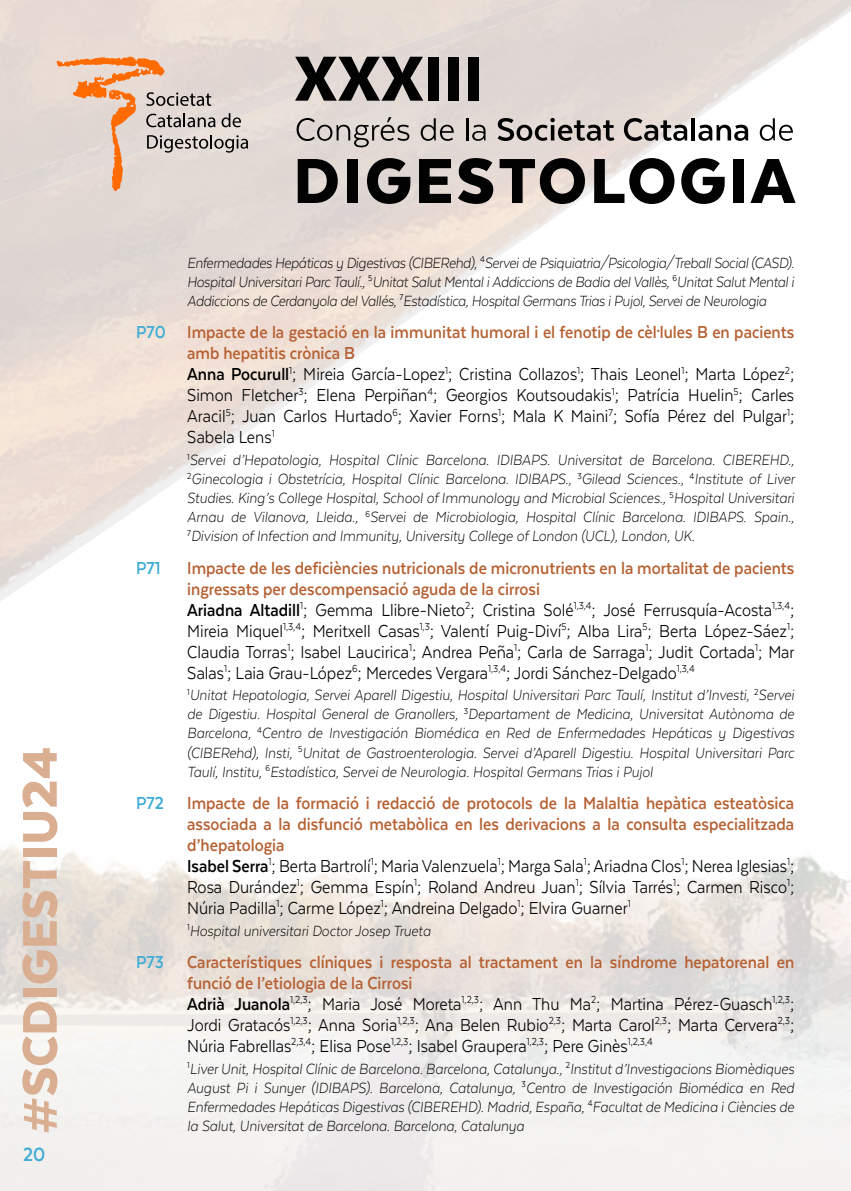
<style>
.page{position:relative;width:851px;height:1191px;background:#fff}
.page>*{position:absolute;margin:0;border:0;box-sizing:border-box;transform-origin:0 0}
.t1{font:900 56px "Texta";color:#d9ae91}
.t2{font:700 22px "Texta";color:#3facd4;scale:.9 1}
.t3{font:20px/21px "Texta";color:#000;scale:.9 1}
.t4{font:700 20px "Texta";color:#3facd4;scale:.9 1}
.t5{font:italic 300 17px/19px "Texta";color:#000;text-align:justify;scale:.9 1}
.s1{font-weight:700;color:#3facd4}
.s2{font-weight:700;color:#b66133}
.s3{font-weight:700}
</style>
<div class="page">
<img style="left:334px;top:0;width:462px;height:257px">
<img style="left:716px;top:0;width:131px;height:105px">
<img style="left:455px;top:82px;width:263px;height:203px">
<img style="left:325px;top:257px;width:132px;height:120px">
<img style="left:0;top:520px;width:67px;height:82px">
<img style="left:828px;top:870px;width:22px;height:137px">
<div style="left:310px;top:0;width:257px;height:92px;background:#e2d9d4"></div>
<div style="left:248px;top:75px;width:64px;height:72px;background:#e4dcd7"></div>
<div style="left:0;top:145px;width:160px;height:84px;background:#e1d7d3"></div>
<svg style="left:298px;top:159px;width:40px;height:44px;background:#504d4c"></svg>
<div style="left:347px;top:159px;width:10px;height:44px;background:#020203"></div>
<svg style="left:367px;top:158px;width:43px;height:46px;background:#5d5958"></svg>
<svg style="left:419px;top:159px;width:32px;height:44px"></svg>
<svg style="left:458px;top:158px;width:35px;height:46px;background:#555150"></svg>
<svg style="left:499px;top:158px;width:86px;height:46px;background:#7c7572"></svg>
<svg style="left:594px;top:158px;width:80px;height:46px"></svg>
<svg style="left:681px;top:158px;width:43px;height:46px"></svg>
<div style="left:733px;top:159px;width:10px;height:44px;background:#020203"></div>
<svg style="left:750px;top:159px;width:45px;height:44px"></svg>
<svg style="left:296px;top:117px;width:113px;height:30px;background:#bab3b0"></svg>
<svg style="left:420px;top:118px;width:33px;height:23px"></svg>
<hr style="left:466px;top:118px;width:2px;height:22px;background:#020203">
<svg style="left:472px;top:125px;width:13px;height:16px"></svg>
<svg style="left:497px;top:118px;width:117px;height:23px;background:#938d8a"></svg>
<svg style="left:623px;top:118px;width:64px;height:23px"></svg>
<hr style="left:691px;top:118px;width:4px;height:22px;background:#020203">
<svg style="left:698px;top:125px;width:50px;height:16px"></svg>
<svg style="left:759px;top:118px;width:33px;height:23px"></svg>
<svg style="left:295px;top:57px;width:128px;height:44px;background:#6a6664"></svg>
<div style="left:428px;top:57px;width:11px;height:44px;background:#020203"></div>
<div style="left:448px;top:57px;width:11px;height:44px;background:#020203"></div>
<div style="left:468px;top:57px;width:10px;height:44px;background:#020203"></div>
<svg style="left:57px;top:57px;width:191px;height:134px;background:#dcc5b7"></svg>
<h1 class="t1" style="left:11px;top:1134px;width:389px;rotate:-90deg">#SCDIGESTIU24</h1>
<p class="t2" style="left:23px;top:1143px;width:26px">20</p>
<p class="t5" style="left:187px;top:253px;width:676px">Enfermedades Hepáticas y Digestivas (CIBERehd), <sup>4</sup>Servei de Psiquiatria/Psicologia/Treball Social (CASD).<br>Hospital Universitari Parc Taulí., <sup>5</sup>Unitat Salut Mental i Addiccions de Badia del Vallès, <sup>6</sup>Unitat Salut Mental i Addiccions de Cerdanyola del Vallés, <sup>7</sup>Estadística, Hospital Germans Trias i Pujol, Servei de Neurologia</p>
<p class="t3" style="left:187px;top:322px;width:676px;text-indent:-51px"><span class="s1">P70</span> <span class="s2">Impacte de la gestació en la immunitat humoral i el fenotip de cèl·lules B en pacients amb hepatitis crònica B<br></span><span class="s3">Anna Pocurull</span><sup>1</sup>; Mireia García-Lopez<sup>1</sup>; Cristina Collazos<sup>1</sup>; Thais Leonel<sup>1</sup>; Marta López<sup>2</sup>; Simon Fletcher<sup>3</sup>; Elena Perpiñan<sup>4</sup>; Georgios Koutsoudakis<sup>1</sup>; Patrícia Huelin<sup>5</sup>; Carles Aracil<sup>5</sup>; Juan Carlos Hurtado<sup>6</sup>; Xavier Forns<sup>1</sup>; Mala K Maini<sup>7</sup>; Sofía Pérez del Pulgar<sup>1</sup>; Sabela Lens<sup>1</sup></p>
<p class="t5" style="left:187px;top:450px;width:676px"><sup>1</sup>Servei d’Hepatologia, Hospital Clínic Barcelona. IDIBAPS. Universitat de Barcelona. CIBEREHD., <sup>2</sup>Ginecologia i Obstetrícia, Hospital Clínic Barcelona. IDIBAPS., <sup>3</sup>Gilead Sciences., <sup>4</sup>Institute of Liver Studies. King’s College Hospital, School of Immunology and Microbial Sciences., <sup>5</sup>Hospital Universitari Arnau de Vilanova, Lleida., <sup>6</sup>Servei de Microbiologia, Hospital Clínic Barcelona. IDIBAPS. Spain., <sup>7</sup>Division of Infection and Immunity, University College of London (UCL), London, UK.</p>
<p class="t4" style="left:136px;top:557px;width:28px">P71</p>
<p class="t3" style="left:187px;top:557px;width:676px"><span class="s2">Impacte de les deficiències nutricionals de micronutrients en la mortalitat de pacients ingressats per descompensació aguda de la cirrosi<br></span><span class="s3">Ariadna Altadill</span><sup>1</sup>; Gemma Llibre-Nieto<sup>2</sup>; Cristina Solé<sup>1,3,4</sup>; José Ferrusquía-Acosta<sup>1,3,4</sup>; Mireia Miquel<sup>1,3,4</sup>; Meritxell Casas<sup>1,3</sup>; Valentí Puig-Diví<sup>5</sup>; Alba Lira<sup>5</sup>; Berta López-Sáez<sup>1</sup>; Claudia Torras<sup>1</sup>; Isabel Laucirica<sup>1</sup>; Andrea Peña<sup>1</sup>; Carla de Sarraga<sup>1</sup>; Judit Cortada<sup>1</sup>; Mar Salas<sup>1</sup>; Laia Grau-López<sup>6</sup>; Mercedes Vergara<sup>1,3,4</sup>; Jordi Sánchez-Delgado<sup>1,3,4</sup></p>
<p class="t5" style="left:187px;top:685px;width:676px"><sup>1</sup>Unitat Hepatologia, Servei Aparell Digestiu, Hospital Universitari Parc Taulí, Institut d’Investi, <sup>2</sup>Servei de Digestiu. Hospital General de Granollers, <sup>3</sup>Departament de Medicina, Universitat Autònoma de Barcelona, <sup>4</sup>Centro de Investigación Biomédica en Red de Enfermedades Hepáticas y Digestivas (CIBERehd), Insti, <sup>5</sup>Unitat de Gastroenterologia. Servei d’Aparell Digestiu. Hospital Universitari Parc Taulí, Institu, <sup>6</sup>Estadística, Servei de Neurologia. Hospital Germans Trias i Pujol</p>
<p class="t3" style="left:187px;top:792px;width:676px;text-indent:-51px"><span class="s1">P72</span> <span class="s2">Impacte de la formació i redacció de protocols de la Malaltia hepàtica esteatòsica associada a la disfunció metabòlica en les derivacions a la consulta especialitzada d’hepatologia<br></span><span class="s3">Isabel Serra</span><sup>1</sup>; Berta Bartrolí<sup>1</sup>; Maria Valenzuela<sup>1</sup>; Marga Sala<sup>1</sup>; Ariadna Clos<sup>1</sup>; Nerea Iglesias<sup>1</sup>; Rosa Durández<sup>1</sup>; Gemma Espín<sup>1</sup>; Roland Andreu Juan<sup>1</sup>; Sílvia Tarrés<sup>1</sup>; Carmen Risco<sup>1</sup>; Núria Padilla<sup>1</sup>; Carme López<sup>1</sup>; Andreina Delgado<sup>1</sup>; Elvira Guarner<sup>1</sup></p>
<p class="t5" style="left:187px;top:921px;width:272px"><sup>1</sup>Hospital universitari Doctor Josep Trueta</p>
<p class="t3" style="left:187px;top:951px;width:676px;text-indent:-51px"><span class="s1">P73</span> <span class="s2">Característiques clíniques i resposta al tractament en la síndrome hepatorenal en funció de l’etiologia de la Cirrosi<br></span><span class="s3">Adrià Juanola</span><sup>1,2,3</sup>; Maria José Moreta<sup>1,2,3</sup>; Ann Thu Ma<sup>2</sup>; Martina Pérez-Guasch<sup>1,2,3</sup>; Jordi Gratacós<sup>1,2,3</sup>; Anna Soria<sup>1,2,3</sup>; Ana Belen Rubio<sup>2,3</sup>; Marta Carol<sup>2,3</sup>; Marta Cervera<sup>2,3</sup>; Núria Fabrellas<sup>2,3,4</sup>; Elisa Pose<sup>1,2,3</sup>; Isabel Graupera<sup>1,2,3</sup>; Pere Ginès<sup>1,2,3,4</sup></p>
<p class="t5" style="left:187px;top:1059px;width:676px"><sup>1</sup>Liver Unit, Hospital Clínic de Barcelona. Barcelona, Catalunya., <sup>2</sup>Institut d’Investigacions Biomèdiques August Pi i Sunyer (IDIBAPS). Barcelona, Catalunya, <sup>3</sup>Centro de Investigación Biomédica en Red Enfermedades Hepáticas Digestivas (CIBEREHD). Madrid, España, <sup>4</sup>Facultat de Medicina i Ciències de la Salut, Universitat de Barcelona. Barcelona, Catalunya</p>
</div>
